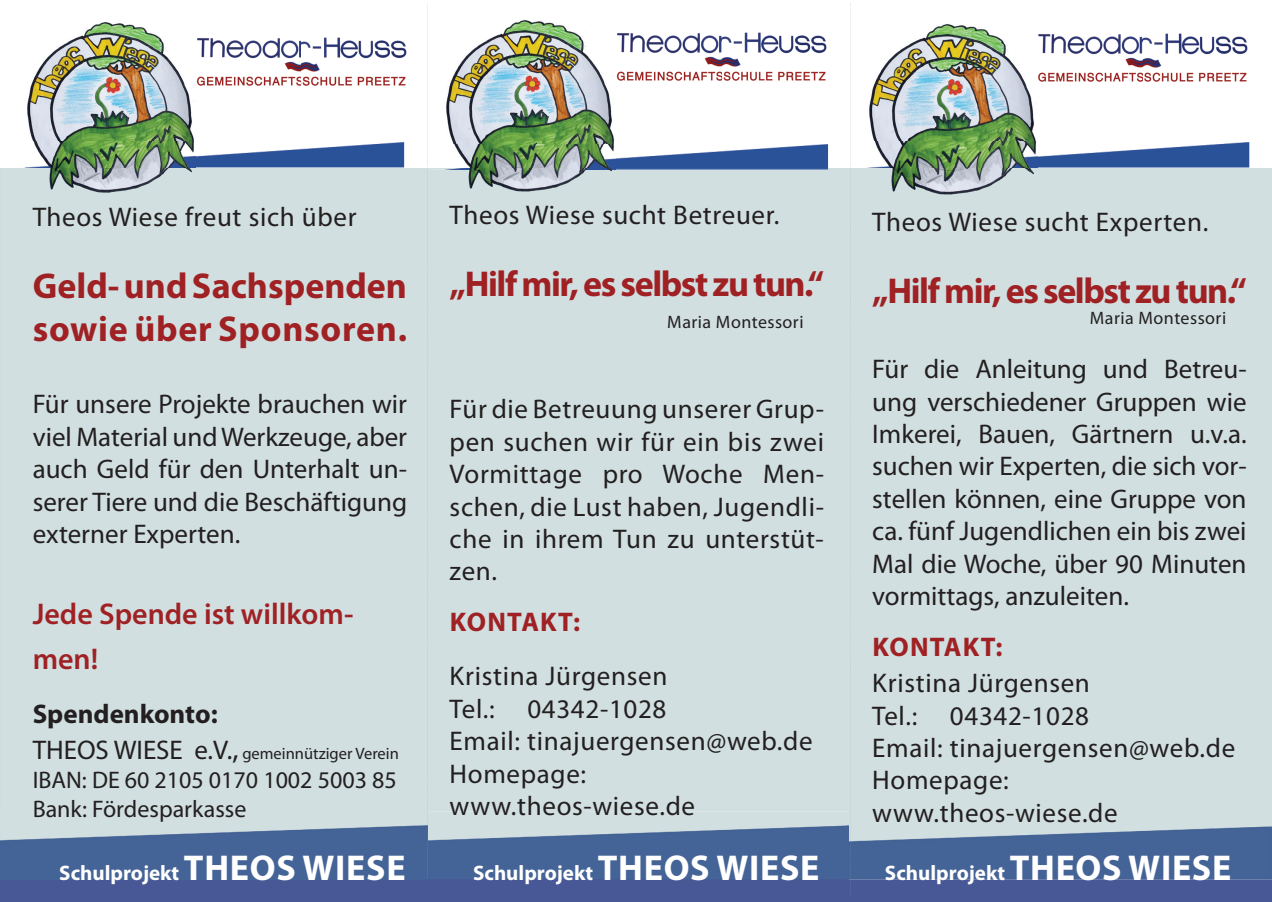
<style>
.page{position:relative;width:1272px;height:902px;background:#fff}
.page>*{position:absolute;margin:0;border:0;box-sizing:border-box;transform-origin:0 0}
.t1{font:700 36px "Myriad Pro";letter-spacing:-.04em;color:#9f2124}
.t2{font:700 36px/43.2px "Myriad Pro";color:#9f2124}
.t3{font:600 30px/45px "Myriad Pro";color:#9f2124}
.t4{font:27px/32.4px "Myriad Pro";letter-spacing:.025em;color:#231f20;text-align:justify}
.t5{font:700 27px "Myriad Pro";letter-spacing:.045em;color:#9f2124}
.t6{font:700 27px "Myriad Pro";color:#231f20}
.t7{font:24px/28.8px "Myriad Pro";color:#231f20}
.t8{font:700 21px "Myriad Pro";color:#fff}
.t9{font:18px "Myriad Pro";letter-spacing:.025em;color:#231f20}
.t10{font:16.5px "Myriad Pro";color:#231f20}
.s1{font-size:27px}
.s2{font-size:30px}
.s3{font-size:36px}
</style>
<div class="page">
<img style="left:0;top:811px;width:1271px;height:90px">
<div style="left:582px;top:168px;width:318px;height:644px;background:#d1dfe0"></div>
<img style="left:426px;top:811px;width:1px;height:68px">
<svg style="left:427px;top:4px;width:1px;height:894px"></svg>
<img style="left:846px;top:812px;width:2px;height:67px">
<img style="left:195px;top:142px;width:209px;height:25px">
<img style="left:428px;top:144px;width:400px;height:25px">
<img style="left:1037px;top:142px;width:212px;height:25px">
<svg style="left:850px;top:3px;width:1px;height:894px"></svg>
<img style="left:25px;top:22px;width:170px;height:172px">
<img style="left:25px;top:142px;width:170px;height:25px">
<img style="left:445px;top:20px;width:170px;height:173px">
<img style="left:445px;top:168px;width:170px;height:1px">
<img style="left:867px;top:24px;width:170px;height:172px">
<img style="left:867px;top:142px;width:170px;height:25px">
<img style="left:1036px;top:32px;width:212px;height:55px">
<img style="left:196px;top:37px;width:211px;height:49px">
<img style="left:616px;top:32px;width:211px;height:49px">
<p class="t4" style="left:33px;top:200px;width:325px">Theos Wiese freut sich über</p>
<h1 class="t2" style="left:33px;top:263px;width:376px">Geld- und Sachspenden sowie über Sponsoren.</h1>
<p class="t4" style="left:33px;top:387px;width:376px">Für unsere Projekte brauchen wir viel Material und Werkzeuge, aber auch Geld für den Unterhalt un&shy;serer Tiere und die Beschäftigung externer Experten.</p>
<p class="t3" style="left:33px;top:590px;width:322px">Jede Spende ist willkom&shy;men!</p>
<p class="t6" style="left:33px;top:696px;width:186px">Spendenkonto:</p>
<p class="t10" style="left:33px;top:743px;width:367px"><span class="s1">THEOS WIESE e.V.</span><span class="s2">,</span> gemeinnütziger Verein</p>
<p class="t7" style="left:33px;top:765px;width:365px">IBAN: DE 60 2105 0170 1002 5003 85<br>Bank: Fördesparkasse</p>
<p class="t4" style="left:449px;top:198px;width:331px">Theos Wiese sucht Betreuer.</p>
<h1 class="t1" style="left:449px;top:260px;width:376px">„Hilf mir, es selbst zu tun.“</h1>
<p class="t9" style="left:667px;top:311px;width:138px">Maria Montessori</p>
<p class="t4" style="left:449px;top:392px;width:376px">Für die Betreuung unserer Grup&shy;pen suchen wir für ein bis zwei Vormittage pro Woche Men&shy;schen, die Lust haben, Jugendli&shy;che in ihrem Tun zu unterstüt&shy;zen.</p>
<p class="t5" style="left:450px;top:604px;width:132px">KONTAKT:</p>
<p class="t4" style="left:449px;top:659px;width:364px;text-align:left">Kristina Jürgensen<br>Tel.: 04342-1028<br>Email: tinajuergensen@web.de<br>Homepage: www.theos-wiese.de</p>
<p class="t4" style="left:872px;top:205px;width:337px">Theos Wiese sucht Experten.</p>
<h1 class="t1" style="left:872px;top:267px;width:376px">„Hilf mir, es selbst zu tun.“</h1>
<p class="t9" style="left:1089px;top:307px;width:138px">Maria Montessori</p>
<p class="t4" style="left:872px;top:352px;width:376px">Für die Anleitung und Betreu&shy;ung verschiedener Gruppen wie Imkerei, Bauen, Gärtnern u.v.a. suchen wir Experten, die sich vor&shy;stellen können, eine Gruppe von ca. fünf Jugendlichen ein bis zwei Mal die Woche, über 90 Minuten vormittags, anzuleiten.</p>
<p class="t5" style="left:872px;top:629px;width:132px">KONTAKT:</p>
<p class="t4" style="left:872px;top:666px;width:364px;text-align:left">Kristina Jürgensen<br>Tel.: 04342-1028<br>Email: tinajuergensen@web.de<br>Homepage: www.theos-wiese.de</p>
<p class="t8" style="left:59px;top:858px;width:348px">Schulprojekt <span class="s3">THEOS WIESE</span></p>
<p class="t8" style="left:473px;top:858px;width:348px">Schulprojekt <span class="s3">THEOS WIESE</span></p>
<p class="t8" style="left:885px;top:858px;width:348px">Schulprojekt <span class="s3">THEOS WIESE</span></p>
</div>
